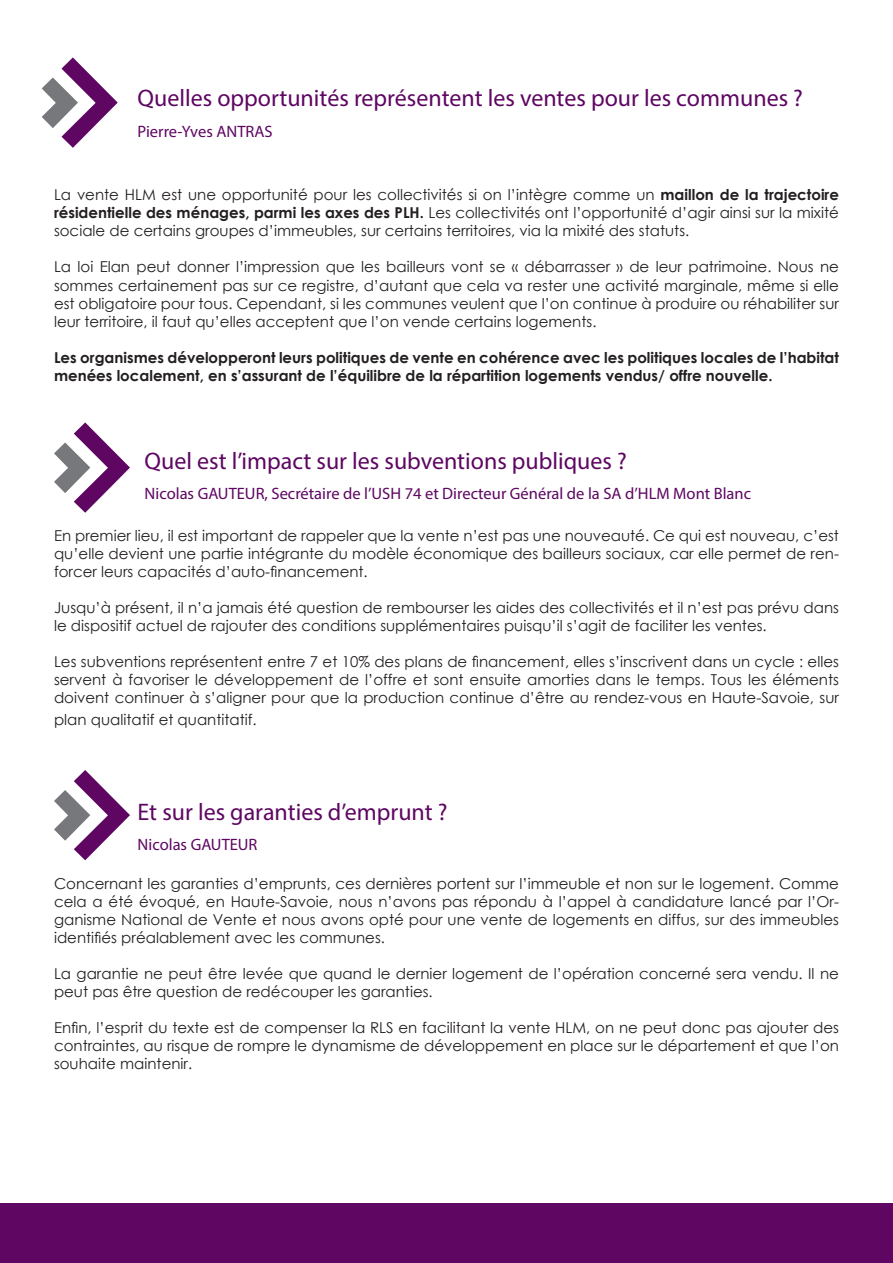
<style>
.page{position:relative;width:893px;height:1263px;background:#fff}
.page>*{position:absolute;margin:0;border:0;box-sizing:border-box;transform-origin:0 0}
.t1{font:24px "Myriad Pro";color:#5e0662}
.t2{font:16.5px "Myriad Pro";color:#5e0662}
.t3{font:15px/18px "Century Gothic";color:#231f20;text-align:justify}
.t4{font:700 15px/18px "Century Gothic";color:#231f20}
.s1{font-weight:700}
</style>
<div class="page">
<div style="left:0;top:1203px;width:893px;height:60px;background:#5e0662"></div>
<svg style="left:42px;top:57px;width:76px;height:91px"></svg>
<svg style="left:54px;top:422px;width:76px;height:91px"></svg>
<svg style="left:54px;top:770px;width:76px;height:90px"></svg>
<p class="t1" style="left:138px;top:84px;width:667px">Quelles opportunités représentent les ventes pour les communes ?</p>
<p class="t2" style="left:138px;top:121px;width:137px">Pierre-Yves ANTRAS</p>
<p class="t3" style="left:54px;top:186px;width:786px">La vente HLM est une opportunité pour les collectivités si on l’intègre comme un <span class="s1">maillon de la trajectoire résidentielle des ménages, parmi les axes des PLH.</span> Les collectivités ont l’opportunité d’agir ainsi sur la mixité sociale de certains groupes d’immeubles, sur certains territoires, via la mixité des statuts.</p>
<p class="t3" style="left:54px;top:258px;width:786px">La loi Elan peut donner l’impression que les bailleurs vont se « débarrasser » de leur patrimoine. Nous ne sommes certainement pas sur ce registre, d’autant que cela va rester une activité marginale, même si elle est obligatoire pour tous. Cependant, si les communes veulent que l’on continue à produire ou réhabiliter sur leur territoire, il faut qu’elles acceptent que l’on vende certains logements.</p>
<p class="t4" style="left:54px;top:347px;width:786px">Les organismes développeront leurs politiques de vente en cohérence avec les politiques locales de l’habitat menées localement, en s’assurant de l’équilibre de la répartition logements vendus/ offre nouvelle.</p>
<p class="t1" style="left:145px;top:446px;width:484px">Quel est l’impact sur les subventions publiques ?</p>
<p class="t2" style="left:145px;top:484px;width:608px">Nicolas GAUTEUR, Secrétaire de l’USH 74 et Directeur Général de la SA d’HLM Mont Blanc</p>
<p class="t3" style="left:54px;top:526px;width:786px">En premier lieu, il est important de rappeler que la vente n’est pas une nouveauté. Ce qui est nouveau, c’est qu’elle devient une partie intégrante du modèle économique des bailleurs sociaux, car elle permet de ren&shy;forcer leurs capacités d’auto-financement.</p>
<p class="t3" style="left:54px;top:598px;width:786px">Jusqu’à présent, il n’a jamais été question de rembourser les aides des collectivités et il n’est pas prévu dans le dispositif actuel de rajouter des conditions supplémentaires puisqu’il s’agit de faciliter les ventes.</p>
<p class="t3" style="left:54px;top:652px;width:786px">Les subventions représentent entre 7 et 10% des plans de financement, elles s’inscrivent dans un cycle : elles servent à favoriser le développement de l’offre et sont ensuite amorties dans le temps. Tous les éléments doivent continuer à s’aligner pour que la production continue d’être au rendez-vous en Haute-Savoie, sur</p>
<p class="t3" style="left:54px;top:710px;width:204px">plan qualitatif et quantitatif.</p>
<p class="t1" style="left:138px;top:797px;width:311px">Et sur les garanties d’emprunt ?</p>
<p class="t2" style="left:138px;top:834px;width:121px">Nicolas GAUTEUR</p>
<p class="t3" style="left:54px;top:874px;width:786px">Concernant les garanties d’emprunts, ces dernières portent sur l’immeuble et non sur le logement. Comme cela a été évoqué, en Haute-Savoie, nous n’avons pas répondu à l’appel à candidature lancé par l’Or&shy;ganisme National de Vente et nous avons opté pour une vente de logements en diffus, sur des immeubles identifiés préalablement avec les communes.</p>
<p class="t3" style="left:54px;top:964px;width:786px">La garantie ne peut être levée que quand le dernier logement de l’opération concerné sera vendu. Il ne peut pas être question de redécouper les garanties.</p>
<p class="t3" style="left:54px;top:1018px;width:786px">Enfin, l’esprit du texte est de compenser la RLS en facilitant la vente HLM, on ne peut donc pas ajouter des contraintes, au risque de rompre le dynamisme de développement en place sur le département et que l’on souhaite maintenir.</p>
</div>
